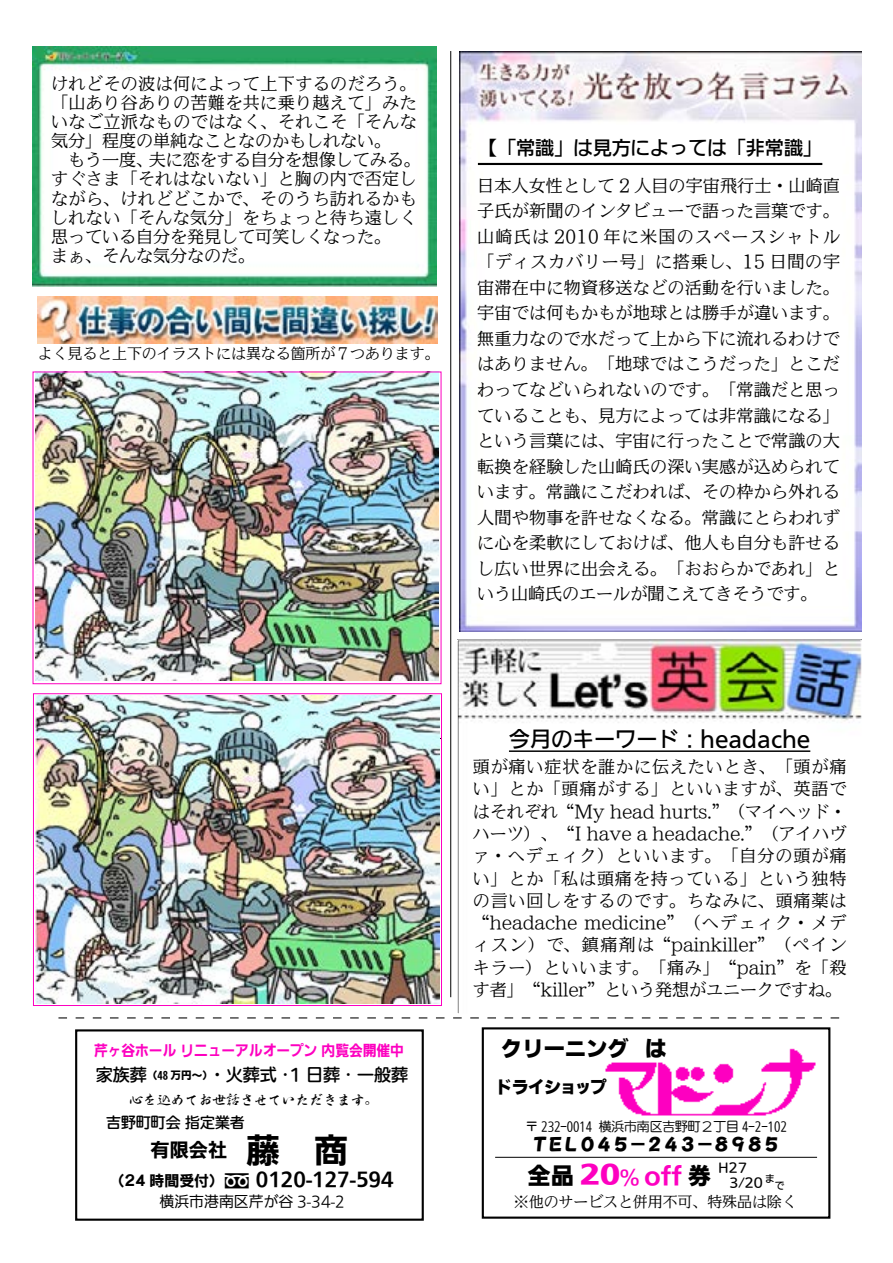
<style>
.page{position:relative;width:893px;height:1263px;background:#fff}
.page>*{position:absolute;margin:0;border:0;box-sizing:border-box;transform-origin:0 0}
.t1{font:23.4px "SUD Go Dsp IWA Eb";color:#000}
.t2{font:500 21.3px "Iwa UD Go Dsp Pro";color:#000}
.t3{font:21.3px "PN Go IWA Hd";color:#000}
.t4{font:500 19.2px "Iwa UD Go Dsp Pro";color:#000}
.t5{font:19.2px "S Pop IWA HW Ed";letter-spacing:-.125em;color:#000}
.t6{font:700 19.2px "SUD Go Dsp IWA";color:#000}
.t7{font:700 19.2px "Iwa UD Go Dsp Pro";color:#000}
.t8{font:100 16.95px/25.5px "Iwa UD Min Pro";letter-spacing:.02em;color:#000;text-align:justify}
.t9{font:500 16.95px "Iwa UDR Go Pro";color:#000}
.t10{font:16.95px "PN Go IWA Hd";letter-spacing:-.075em;color:#000}
.t11{font:100 14.85px "Iwa UD Min Pro";color:#000}
.t12{font:700 14.85px "Iwa UD Go Dsp Pro";color:#fd00c0;scale:.92 1}
.t13{font:14.85px "SUD Min IWA HW Th";color:#000}
.t14{font:100 14.85px "Iwa UD Go Hon Pro";color:#000}
.t15{font:500 14.85px "Iwa UDR Go Pro";color:#000}
.t16{font:700 14.85px "PN Go IWA";color:#000}
.t17{font:13.8px "Hakusyu Gyosyo";color:#000}
.t18{font:12.75px "SUDRGIWA HW Th";color:#000}
.t19{font:500 12.75px "SUDRGIWA";color:#000}
.t20{font:500 9.6px "SUDRGIWA";color:#000}
.s1{font-family:"Koz Min Pro";font-weight:400}
.s2{font-size:34.05px}
.s3{font-family:"SUD Go Dsp IWA";font-weight:800;font-size:25.5px;color:#fd00c0}
.s4{font-size:19.2px;color:#fd00c0}
.s5{color:#fd00c0}
</style>
<div class="page">
<img style="left:460px;top:51px;width:402px;height:580px">
<svg style="left:58px;top:1017px;width:781px;height:1px"></svg>
<div style="left:482px;top:1027px;width:348px;height:192px;border:2px solid #000"></div>
<img style="left:605px;top:1048px;width:211px;height:68px">
<div style="left:75px;top:1029px;width:349px;height:192px;border:2px solid #000"></div>
<hr style="left:495px;top:1157px;width:322px;height:1px;background:#000">
<hr style="left:478px;top:163px;width:344px;height:2px;background:#000">
<img style="left:38px;top:296px;width:399px;height:47px">
<hr style="left:450px;top:51px;width:1px;height:946px;background:#000">
<hr style="left:43px;top:738px;width:399px;height:1px;background:#000">
<img style="left:36px;top:374px;width:403px;height:306px">
<img style="left:36px;top:695px;width:403px;height:308px">
<div style="left:33px;top:693px;width:409px;height:313px;border:1px solid #fd00c0"></div>
<img style="left:459px;top:641px;width:401px;height:111px">
<div style="left:457px;top:639px;width:405px;height:375px;border:1px solid #fff"></div>
<hr style="left:509px;top:750px;width:301px;height:2px;background:#000">
<img style="left:33px;top:47px;width:404px;height:239px">
<p class="t8" style="left:51px;top:74px;width:371px;line-height:19.2px;text-align:left">けれどその波は何によって上下するのだろう。「山あり谷ありの苦難を共に乗り越えて」みたいなご立派なものではなく、それこそ「そんな気分」程度の単純なことなのかもしれない。<br>　もう一度、夫に恋をする自分を想像してみる。すぐさま「それはないない」と胸の内で否定しながら、けれどどこかで、そのうち訪れるかもしれない「そんな気分」をちょっと待ち遠しく思っている自分を発見して可笑しくなった。<br>まぁ、そんな気分なのだ。</p>
<p class="t11" style="left:38px;top:343px;width:403px">よく見ると上下のイラストには異なる箇所が７つあります。</p>
<p class="t4" style="left:478px;top:134px;width:346px">【「常識」は見方によっては「非常識」</p>
<p class="t8" style="left:477px;top:173px;width:364px">日本人女性として 2 人目の宇宙飛行士・山崎直子氏が新聞のインタビューで語った言葉です。山崎氏は 2010 年に米国のスペースシャトル「ディスカバリー号」に搭乗し、15 日間の宇宙滞在中に物資移送などの活動を行いました。宇宙では何もかもが地球とは勝手が違います。無重力なので水だって上から下に流れるわけではありません。「地球ではこうだった」とこだわってなどいられないのです。「常識だと思っていることも、見方によっては非常識になる」という言葉には、宇宙に行ったことで常識の大転換を経験した山崎氏の深い実感が込められています。常識にこだわれば、その枠から外れる人間や物事を許せなくなる。常識にとらわれずに心を柔軟にしておけば、他人も自分も許せるし広い世界に出会える。「おおらかであれ」という山崎氏のエールが聞こえてきそうです。</p>
<p class="t12" style="left:94px;top:1039px;width:338px">芹ヶ谷ホール リニューアルオープン 内覧会開催中</p>
<p class="t2" style="left:509px;top:723px;width:303px">今月のキーワード：headache</p>
<p class="t8" style="left:473px;top:755px;width:375px;line-height:22.4px">頭が痛い症状を誰かに伝えたいとき、「頭が痛い」とか「頭痛がする」といいますが、英語ではそれぞれ“My head hurts.”（マイヘッド・ハーツ）、“I have a headache.”（アイハヴァ・ヘデェィク）といいます。「自分の頭が痛い」とか「私は頭痛を持っている」という独特の言い回しをするのです。ちなみに、頭痛薬は“headache medicine”（ヘデェィク・メディスン）で、鎮痛剤は“painkiller”（ペインキラー）といいます。「痛み」“pain”を「殺す者」“killer”という発想がユニークですね。</p>
<p class="t3" style="left:501px;top:1038px;width:167px">クリーニング は</p>
<p class="t9" style="left:96px;top:1062px;width:314px">家族葬<sup>（48</sup> <sup>万円～）</sup><span class="s1">･</span>火葬式･1 日葬･一般葬</p>
<p class="t17" style="left:130px;top:1092px;width:250px">心を込めてお世話させていただきます。</p>
<p class="t7" style="left:151px;top:1135px;width:199px">有限会社　<span class="s2">藤　商</span></p>
<p class="t14" style="left:159px;top:1191px;width:187px">横浜市港南区芹が谷 3-34-2</p>
<p class="t10" style="left:496px;top:1078px;width:113px">ドライショップ</p>
<p class="t15" style="left:106px;top:1111px;width:140px">吉野町町会 指定業者</p>
<p class="t18" style="left:525px;top:1120px;width:263px">〒 232-0014 横浜市南区吉野町２丁目 4-2-102</p>
<p class="t5" style="left:531px;top:1134px;width:252px">ＴＥＬ０４５－２４３－８９８５</p>
<h1 class="t1" style="left:527px;top:1163px;width:185px">全品 <span class="s3">20</span><span class="s4">％</span> <span class="s5">off</span> 券</h1>
<p class="t19" style="left:718px;top:1161px;width:30px">H27</p>
<p class="t16" style="left:110px;top:1173px;width:116px">（24 時間受付）</p>
<p class="t6" style="left:256px;top:1169px;width:139px">0120-127-594</p>
<p class="t20" style="left:775px;top:1180px;width:11px">で</p>
<p class="t13" style="left:514px;top:1194px;width:284px">※他のサービスと併用不可、特殊品は除く</p>
</div>
